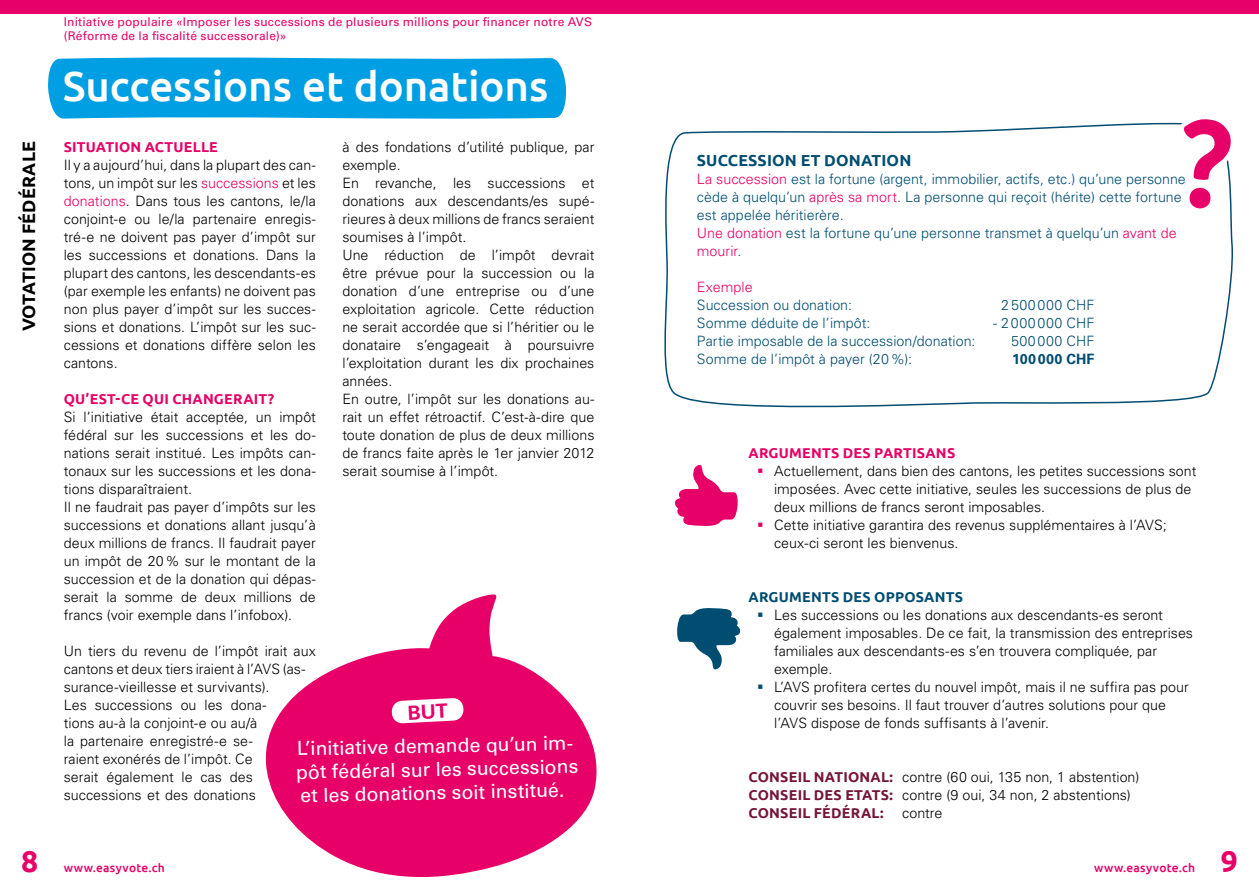
<style>
.page{position:relative;width:1259px;height:893px;background:#fff}
.page>*{position:absolute;margin:0;border:0;box-sizing:border-box;transform-origin:0 0}
.t1{font:500 42px "Ubuntu";letter-spacing:-.005em;color:#fff}
.t2{font:700 30px "Ubuntu";color:#e60067}
.t3{font:19.5px/23.4px "Univers LT Std";color:#fff;text-align:justify}
.t4{font:700 18px "Ubuntu";color:#000}
.t5{font:700 15.9px "Ubuntu";letter-spacing:.01em;color:#004d72}
.t6{font:300 14.25px/18px "Univers LT Std";color:#000}
.t7{font:300 14.25px/18px "Univers LT Std";letter-spacing:.005em;color:#004d72}
.t8{font:700 14.25px "Ubuntu";letter-spacing:.015em;color:#e60067}
.t9{font:700 14.25px "Ubuntu";letter-spacing:.015em;color:#004d72}
.t10{font:300 14.25px "Univers LT Std";letter-spacing:.035em;color:#004d72}
.t11{font:700 14.25px "Ubuntu";letter-spacing:.015em;color:#75153a}
.t12{font:300 14.25px "Univers LT Std";letter-spacing:.04em;color:#004d72}
.t13{font:700 14.25px "Univers LT Std";letter-spacing:.02em;color:#004d72}
.t14{font:300 14.25px "Univers LT Std";letter-spacing:.005em;color:#e60067}
.t15{font:12px/14.4px "Univers LT Std";letter-spacing:.015em;color:#e60067}
.t16{font:500 12px "Ubuntu";letter-spacing:.02em;color:#e60067}
.s1{color:#e60067}
.s2{color:#020203}
.s3{color:#004d72}
.s4{font-family:"Ubuntu";font-weight:700;color:#75153a}
</style>
<div class="page">
<div style="left:0;top:0;width:629px;height:13px;background:#e60067"></div>
<div style="left:48px;top:57px;width:519px;height:62px;background:#009fe3"></div>
<svg style="left:265px;top:594px;width:332px;height:283px;fill:#e60067"></svg>
<div style="left:629px;top:0;width:630px;height:13px;background:#e60067"></div>
<svg style="left:677px;top:608px;width:63px;height:61px"></svg>
<svg style="left:675px;top:465px;width:62px;height:61px"></svg>
<svg style="left:664px;top:122px;width:513px;height:286px"></svg>
<svg style="left:1177px;top:119px;width:56px;height:282px"></svg>
<svg style="left:388px;top:697px;width:79px;height:27px"></svg>
<p class="t15" style="left:64px;top:14px;width:530px">Initiative populaire «Imposer les successions de plusieurs millions pour nancer notre AVS (Réforme de la scalité successorale)»</p>
<p class="t4" style="left:18px;top:331px;width:191px;rotate:-90deg">VOTATION FÉDÉRALE</p>
<h1 class="t1" style="left:63px;top:59px;width:487px">Successions et donations</h1>
<p class="t6" style="left:342px;top:138px;width:254px">à des fondations d’utilité publique, par exemple.<br>En revanche, les successions et donations aux descendants/es supé&shy;rieures à deux millions de francs seraient soumises à l’impôt.<br>Une réduction de l’impôt devrait être prévue pour la succession ou la donation d’une entreprise ou d’une exploitation agricole. Cette réduction ne serait accordée que si l’héritier ou le donataire s’engageait à poursuivre l’exploitation durant les dix prochaines années.<br>En outre, l’impôt sur les donations au&shy;rait un effet rétroactif. C’est-à-dire que toute donation de plus de deux millions de francs faite après le 1er janvier 2012 serait soumise à l’impôt.</p>
<p class="t8" style="left:64px;top:138px;width:156px">SITUATION ACTUELLE</p>
<p class="t6" style="left:64px;top:156px;width:254px;text-align:justify">Il y a aujourd’hui, dans la plupart des can&shy;tons, un impôt sur les <span class="s1">successions</span> et les <span class="s1">donations</span>. Dans tous les cantons, le/la conjoint-e ou le/la partenaire enregis&shy;tré-e ne doivent pas payer d’impôt sur les successions et donations. Dans la plupart des cantons, les descendants-es (par exemple les enfants) ne doivent pas non plus payer d’impôt sur les succes&shy;sions et donations. L’impôt sur les suc&shy;cessions et donations diffère selon les cantons.</p>
<p class="t8" style="left:64px;top:390px;width:212px">QU’EST-CE QUI CHANGERAIT?</p>
<p class="t6" style="left:64px;top:408px;width:254px">Si l’initiative était acceptée, un impôt fédéral sur les <span class="s2">successions</span> et les do&shy;nations serait institué. Les impôts can&shy;tonaux sur les successions et les dona&shy;tions disparaîtraient.<br>Il ne faudrait pas payer d’impôts sur les successions et donations allant jusqu’à deux millions de francs. Il faudrait payer un impôt de 20 % sur le montant de la succession et de la donation qui dépas&shy;serait la somme de deux millions de francs (voir exemple dans l’infobox).</p>
<p class="t6" style="left:64px;top:642px;width:254px">Un tiers du revenu de l’impôt irait aux cantons et deux tiers iraient à l’AVS (as&shy;surance-vieillesse et survivants).<br>Les successions ou les dona-<br>tions au-à la conjoint-e ou au/à<br>la partenaire enregistré-e se-<br>raient exonérés de l’impôt. Ce<br>serait également le cas des successions et des donations</p>
<h3 class="t3" style="left:295px;top:737px;width:284px;rotate:-1deg">L’initiative demande qu’un im&shy;pôt fédéral sur les successions et les donations soit institué.</h3>
<h2 class="t2" style="left:21px;top:843px;width:19px">8</h2>
<p class="t16" style="left:64px;top:860px;width:103px">www.easyvote.ch</p>
<p class="t5" style="left:697px;top:151px;width:216px">SUCCESSION ET DONATION</p>
<p class="t7" style="left:697px;top:170px;width:490px"><span class="s1">La succession</span> est la fortune (argent, immobilier, actifs, etc.) qu’une personne cède à quelqu’un <span class="s1">après sa mort</span>. La personne qui reçoit (hérite) cette fortune est appelée héritierère.<br><span class="s1">Une donation</span> est la fortune qu’une personne transmet à quelqu’un <span class="s1">avant de mourir</span>.</p>
<p class="t14" style="left:697px;top:279px;width:57px">Exemple</p>
<p class="t7" style="left:697px;top:296px;width:157px">Succession ou donation:</p>
<p class="t10" style="left:1001px;top:297px;width:95px">2 500 000 CHF</p>
<p class="t7" style="left:697px;top:314px;width:175px">Somme déduite de l’impôt:</p>
<p class="t12" style="left:993px;top:315px;width:103px">- 2 000 000 CHF</p>
<p class="t7" style="left:697px;top:332px;width:280px">Partie imposable de la succession/donation:</p>
<p class="t10" style="left:1011px;top:333px;width:85px">500 000 CHF</p>
<p class="t7" style="left:697px;top:350px;width:217px">Somme de l’impôt à payer (20 %):</p>
<p class="t13" style="left:1012px;top:351px;width:84px">100 000 CHF</p>
<p class="t8" style="left:748px;top:444px;width:208px">ARGUMENTS DES PARTISANS</p>
<p class="t6" style="left:774px;top:462px;width:424px;text-indent:-17px"><span class="s1">▪</span> Actuellement, dans bien des cantons, les petites successions sont imposées. Avec cette initiative, seules les successions de plus de deux millions de francs seront imposables.</p>
<p class="t6" style="left:774px;top:516px;width:394px;text-indent:-17px"><span class="s1">▪</span> Cette initiative garantira des revenus supplémentaires à l’AVS; ceux-ci seront les bienvenus.</p>
<p class="t9" style="left:748px;top:588px;width:216px">ARGUMENTS DES OPPOSANTS</p>
<p class="t6" style="left:774px;top:606px;width:420px;text-indent:-17px"><span class="s3">▪</span> Les successions ou les donations aux descendants-es seront également imposables. De ce fait, la transmission des entreprises familiales aux descendants-es s’en trouvera compliquée, par exemple.</p>
<p class="t6" style="left:774px;top:678px;width:416px;text-indent:-17px"><span class="s3">▪</span> L’AVS profitera certes du nouvel impôt, mais il ne suffira pas pour couvrir ses besoins. Il faut trouver d’autres solutions pour que l’AVS dispose de fonds suffisants à l’avenir.</p>
<p class="t6" style="left:748px;top:768px;width:392px"><span class="s4">CONSEIL NATIONAL:</span> contre (60 oui, 135 non, 1 abstention)<br><span class="s4">CONSEIL DES ETATS:</span> contre (9 oui, 34 non, 2 abstentions)</p>
<p class="t11" style="left:748px;top:804px;width:136px">CONSEIL FÉDÉRAL:</p>
<p class="t6" style="left:902px;top:804px;width:42px">contre</p>
<p class="t16" style="left:1094px;top:860px;width:103px">www.easyvote.ch</p>
<h2 class="t2" style="left:1220px;top:843px;width:19px">9</h2>
</div>
